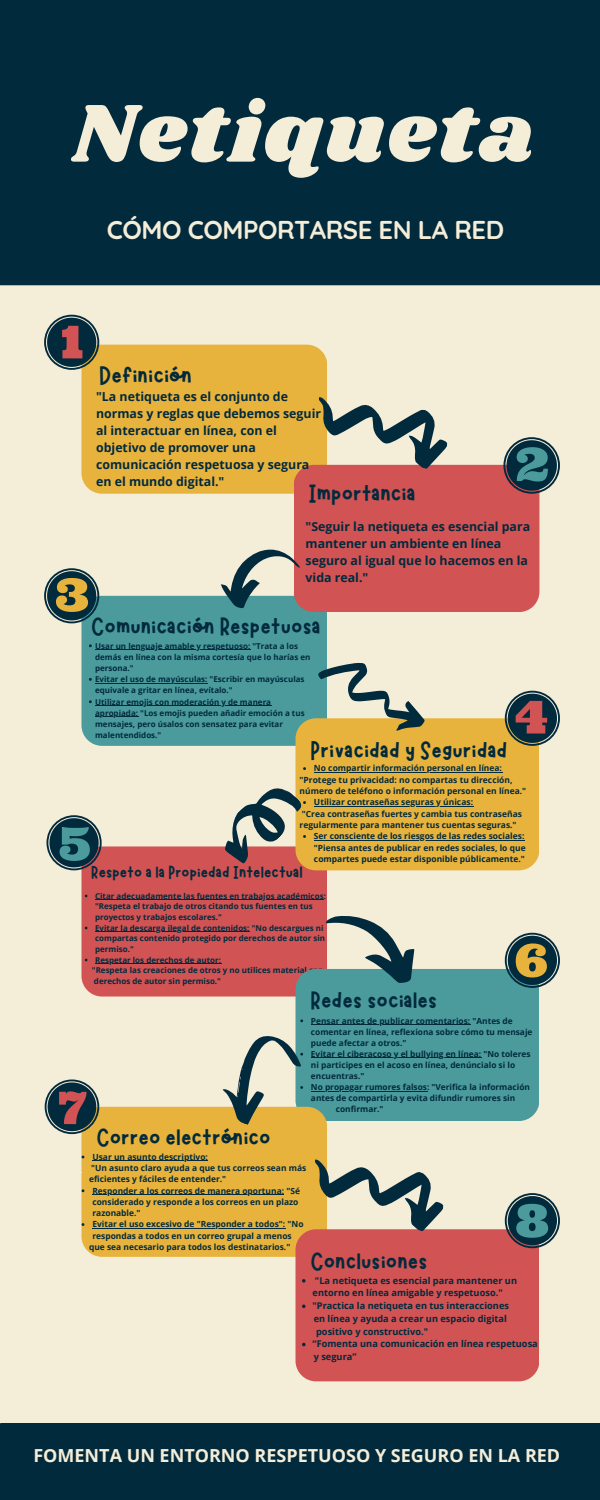
<style>
.page{position:relative;width:600px;height:1500px;background:#f4edd8}
.page>*{position:absolute;margin:0;border:0;box-sizing:border-box;transform-origin:0 0}
.t1{font:85px "Shrikhand";letter-spacing:.04em;color:#f4edd8}
.t2{font:26.8px "Marykate";color:#022a3d}
.t3{font:700 25.7px "Quicksand";letter-spacing:-.02em;color:#f4edd8}
.t4{font:18.8px "Marykate";color:#022a3d}
.t5{font:700 18px "Open Sans";color:#f4edd8}
.t6{font:700 12.4px/17px "Open Sans";color:#022a3d}
.t7{font:700 9.3px/12.7px "Open Sans";color:#022a3d}
.t8{font:700 8.5px/11.3px "Open Sans";color:#022a3d}
.t9{font:700 8.4px/11.3px "Open Sans";color:#022a3d}
.t10{font:700 8.3px/11.1px "Open Sans";color:#022a3d}
.t11{font:700 8px/11.2px "Open Sans";color:#022a3d}
</style>
<div class="page">
<div style="left:81px;top:596px;width:246px;height:150px;background:#4b9b9d;border-radius:21px"></div>
<hr style="left:95px;top:649px;width:155px;height:1px;background:#022a3d">
<hr style="left:95px;top:683px;width:113px;height:1px;background:#022a3d">
<hr style="left:95px;top:705px;width:176px;height:1px;background:#022a3d">
<hr style="left:95px;top:716px;width:43px;height:1px;background:#022a3d">
<svg style="left:44px;top:568px;width:55px;height:55px"></svg>
<div style="left:81px;top:345px;width:246px;height:149px;background:#e8b33c;border-radius:21px"></div>
<div style="left:294px;top:465px;width:245px;height:147px;background:#d15353;border-radius:21px"></div>
<svg style="left:503px;top:437px;width:57px;height:56px"></svg>
<div style="left:81px;top:846px;width:246px;height:151px;background:#d15353;border-radius:21px"></div>
<svg style="left:46px;top:815px;width:56px;height:55px"></svg>
<hr style="left:95px;top:899px;width:229px;height:1px;background:#022a3d">
<hr style="left:95px;top:931px;width:155px;height:1px;background:#022a3d">
<hr style="left:95px;top:963px;width:126px;height:1px;background:#022a3d">
<div style="left:296px;top:969px;width:243px;height:152px;background:#4b9b9d;border-radius:21px"></div>
<svg style="left:505px;top:933px;width:55px;height:55px"></svg>
<div style="left:296px;top:718px;width:243px;height:152px;background:#e8b33c;border-radius:21px"></div>
<svg style="left:505px;top:691px;width:55px;height:55px"></svg>
<div style="left:0;top:1423px;width:600px;height:77px;background:#022a3d"></div>
<svg style="left:44px;top:315px;width:55px;height:55px"></svg>
<div style="left:81px;top:1107px;width:246px;height:150px;background:#e8b33c;border-radius:21px"></div>
<svg style="left:45px;top:1080px;width:54px;height:54px"></svg>
<hr style="left:92px;top:1161px;width:116px;height:1px;background:#022a3d">
<hr style="left:92px;top:1194px;width:192px;height:1px;background:#022a3d">
<hr style="left:92px;top:1228px;width:193px;height:1px;background:#022a3d">
<div style="left:296px;top:1229px;width:243px;height:152px;background:#d15353;border-radius:21px"></div>
<svg style="left:505px;top:1193px;width:55px;height:55px"></svg>
<svg style="left:326px;top:916px;width:89px;height:67px"></svg>
<svg style="left:221px;top:550px;width:79px;height:58px"></svg>
<svg style="left:317px;top:662px;width:110px;height:69px"></svg>
<svg style="left:306px;top:1159px;width:143px;height:73px"></svg>
<hr style="left:311px;top:1024px;width:159px;height:1px;background:#022a3d">
<hr style="left:311px;top:1058px;width:170px;height:1px;background:#022a3d">
<svg style="left:215px;top:1019px;width:92px;height:106px"></svg>
<hr style="left:311px;top:1091px;width:116px;height:1px;background:#022a3d">
<hr style="left:314px;top:772px;width:188px;height:1px;background:#022a3d">
<hr style="left:314px;top:806px;width:159px;height:1px;background:#022a3d">
<svg style="left:212px;top:776px;width:97px;height:93px"></svg>
<hr style="left:314px;top:840px;width:211px;height:1px;background:#022a3d">
<div style="left:0;top:0;width:600px;height:285px;background:#022a3d"></div>
<svg style="left:302px;top:1279px;width:4px;height:4px"></svg>
<svg style="left:302px;top:1305px;width:4px;height:3px"></svg>
<svg style="left:302px;top:1343px;width:4px;height:3px"></svg>
<svg style="left:309px;top:397px;width:144px;height:72px"></svg>
<p class="t1" style="left:73px;top:74px;width:463px">Netiqueta</p>
<p class="t3" style="left:107px;top:213px;width:399px">CÓMO COMPORTARSE EN LA RED</p>
<p class="t2" style="left:99px;top:358px;width:94px">Definición</p>
<p class="t6" style="left:96px;top:387px;width:227px">"La netiqueta es el conjunto de normas y reglas que debemos seguir al interactuar en línea, con el objetivo de promover una comunicación respetuosa y segura en el mundo digital."</p>
<p class="t6" style="left:306px;top:518px;width:226px">"Seguir la netiqueta es esencial para mantener un ambiente en línea seguro al igual que lo hacemos en la vida real."</p>
<p class="t2" style="left:309px;top:476px;width:108px">Importancia</p>
<p class="t2" style="left:91px;top:609px;width:231px">Comunicación Respetuosa</p>
<p class="t11" style="left:95px;top:640px;width:217px">Usar un lenguaje amable y respetuoso: "Trata a los demás en línea con la misma cortesía que lo harías en persona."</p>
<p class="t11" style="left:95px;top:673px;width:211px">Evitar el uso de mayúsculas: "Escribir en mayúsculas equivale a gritar en línea, evítalo."</p>
<p class="t11" style="left:95px;top:696px;width:211px">Utilizar emojis con moderación y de manera apropiada: "Los emojis pueden añadir emoción a tus mensajes, pero úsalos con sensatez para evitar malentendidos."</p>
<p class="t2" style="left:311px;top:733px;width:198px">Privacidad y Seguridad</p>
<p class="t8" style="left:314px;top:763px;width:190px">No compartir información personal en línea:</p>
<p class="t8" style="left:314px;top:796px;width:161px">Utilizar contraseñas seguras y únicas:</p>
<p class="t8" style="left:314px;top:830px;width:213px">Ser consciente de los riesgos de las redes sociales: "Piensa antes de publicar en redes sociales, lo que compartes puede estar disponible públicamente."</p>
<p class="t8" style="left:300px;top:774px;width:228px">"Protege tu privacidad: no compartas tu dirección, número de teléfono o información personal en línea."</p>
<p class="t8" style="left:300px;top:808px;width:224px">"Crea contraseñas fuertes y cambia tus contraseñas regularmente para mantener tus cuentas seguras."</p>
<p class="t4" style="left:91px;top:860px;width:213px">Respeto a la Propiedad Intelectual</p>
<p class="t11" style="left:95px;top:890px;width:233px;line-height:10.7px">Citar adecuadamente las fuentes en trabajos académicos: "Respeta el trabajo de otros citando tus fuentes en tus proyectos y trabajos escolares."</p>
<p class="t11" style="left:95px;top:922px;width:232px;line-height:10.7px">Evitar la descarga ilegal de contenidos: "No descargues ni compartas contenido protegido por derechos de autor sin permiso."</p>
<p class="t11" style="left:95px;top:954px;width:128px">Respetar los derechos de autor:</p>
<p class="t11" style="left:92px;top:965px;width:233px">"Respeta las creaciones de otros y no utilices material con</p>
<p class="t11" style="left:94px;top:975px;width:129px">derechos de autor sin permiso."</p>
<p class="t2" style="left:311px;top:983px;width:128px">Redes sociales</p>
<p class="t10" style="left:311px;top:1015px;width:223px">Pensar antes de publicar comentarios: "Antes de comentar en línea, reflexiona sobre cómo tu mensaje puede afectar a otros."</p>
<p class="t10" style="left:311px;top:1048px;width:221px">Evitar el ciberacoso y el bullying en línea: "No toleres ni participes en el acoso en línea, denúncialo si lo encuentras."</p>
<p class="t10" style="left:311px;top:1081px;width:220px">No propagar rumores falsos: "Verifica la información antes de compartirla y evita difundir rumores sin</p>
<p class="t10" style="left:336px;top:1104px;width:49px">confirmar."</p>
<p class="t2" style="left:96px;top:1120px;width:176px">Correo electrónico</p>
<p class="t9" style="left:92px;top:1151px;width:117px">Usar un asunto descriptivo:</p>
<p class="t9" style="left:92px;top:1185px;width:209px">Responder a los correos de manera oportuna: "Sé considerado y responde a los correos en un plazo razonable."</p>
<p class="t9" style="left:92px;top:1218px;width:213px">Evitar el uso excesivo de "Responder a todos": "No respondas a todos en un correo grupal a menos</p>
<p class="t9" style="left:91px;top:1162px;width:217px">"Un asunto claro ayuda a que tus correos sean más</p>
<p class="t9" style="left:89px;top:1173px;width:139px">eficientes y fáciles de entender."</p>
<p class="t9" style="left:89px;top:1241px;width:203px">que sea necesario para todos los destinatarios."</p>
<p class="t2" style="left:311px;top:1244px;width:119px">Conclusiones</p>
<p class="t7" style="left:313px;top:1274px;width:206px">"La netiqueta es esencial para mantener un entorno en línea amigable y respetuoso."</p>
<p class="t7" style="left:313px;top:1299px;width:198px">"Practica la netiqueta en tus interacciones</p>
<p class="t7" style="left:313px;top:1337px;width:227px">“Fomenta una comunicación en línea respetuosa</p>
<p class="t7" style="left:314px;top:1312px;width:195px">en línea y ayuda a crear un espacio digital</p>
<p class="t7" style="left:316px;top:1325px;width:114px">positivo y constructivo."</p>
<p class="t7" style="left:314px;top:1350px;width:44px">y segura”</p>
<p class="t5" style="left:33px;top:1443px;width:528px">FOMENTA UN ENTORNO RESPETUOSO Y SEGURO EN LA RED</p>
</div>
